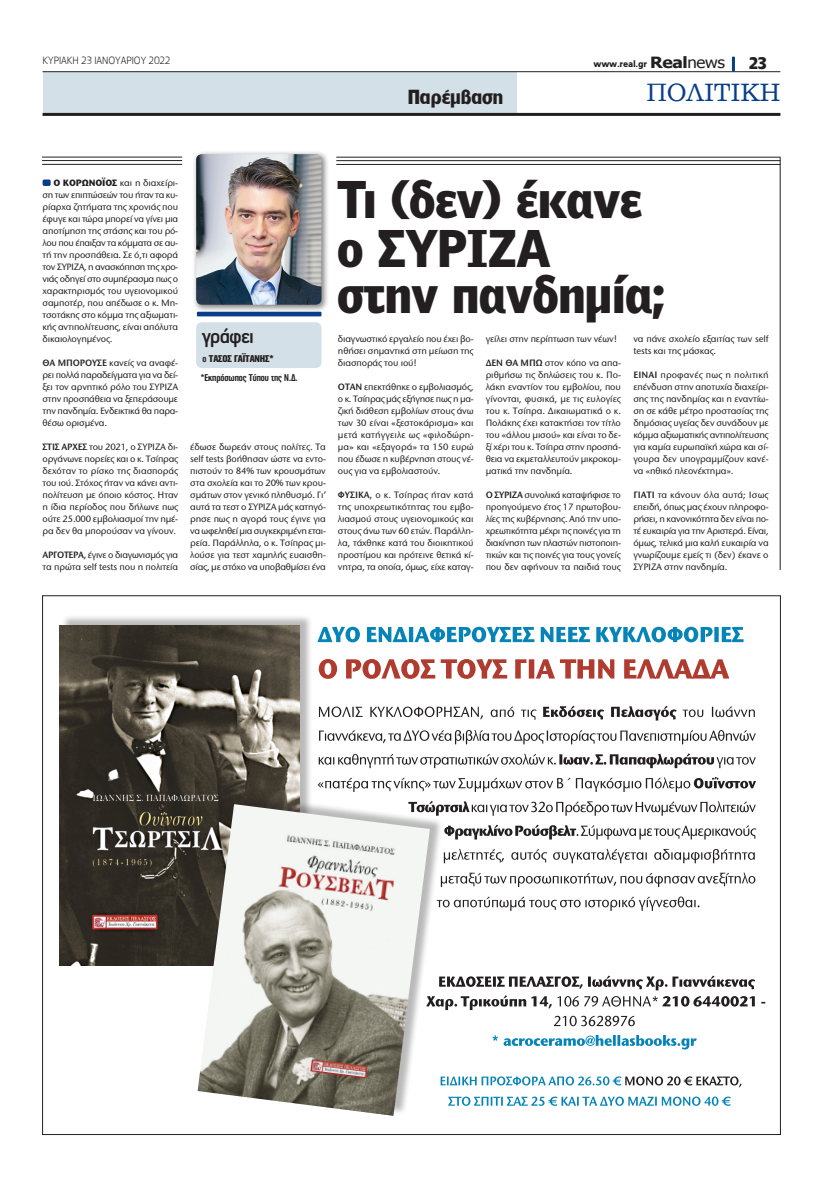
<style>
.page{position:relative;width:823px;height:1191px;background:#fff}
.page>*{position:absolute;margin:0;border:0;box-sizing:border-box;transform-origin:0 0}
.t1{font:900 50.4px/47.6px "PF Bell Gothic Text";letter-spacing:-.02em;color:#231f20;scale:.96 1}
.t2{font:24px "PF Clarendon";color:#083e89;scale:.96 1}
.t3{font:500 22.4px "PF Handbook Pro";letter-spacing:-.04em;color:#231f20}
.t4{font:700 19px "PF Lounge";color:#231f20}
.t5{font:700 16px "PF Lounge";color:#231f20}
.t6{font:300 10px "PF Lounge";letter-spacing:-.005em;color:#231f20;scale:.96 1}
.t7{font:700 10px "PF Akzidenz Text Cond";letter-spacing:-.01em;color:#231f20}
.t8{font:900 10px "PF Akzidenz Text Cond";letter-spacing:-.02em;color:#231f20}
.t9{font:500 9.6px/12px "Stone Sans ITC Hel";letter-spacing:-.015em;color:#231f20;text-align:justify}
.t10{font:600 9.6px "Stone Sans ITC Hel";color:#231f20}
.t11{font:900 9px "PF Catalog";letter-spacing:-.02em;color:#231f20;scale:.96 1}
.s1{font-family:"Tahoma";font-weight:700;font-size:15.5px}
.s2{font-family:"Tahoma";font-weight:400;font-size:15.5px}
.s3{font-weight:700}
.s4{font-weight:600}
</style>
<div class="page">
<div style="left:43px;top:72px;width:473px;height:41px;background:#d4e0e7"></div>
<hr style="left:43px;top:71px;width:737px;height:1px;background:#231f20">
<hr style="left:43px;top:113px;width:737px;height:3px;background:#231f20">
<hr style="left:731px;top:57px;width:3px;height:14px;background:#083e89">
<hr style="left:779px;top:157px;width:1px;height:413px;background:#231f20">
<hr style="left:42px;top:157px;width:140px;height:1px;background:#231f20">
<hr style="left:42px;top:160px;width:140px;height:1px;background:#231f20">
<hr style="left:42px;top:164px;width:140px;height:1px;background:#231f20">
<hr style="left:336px;top:157px;width:444px;height:1px;background:#231f20">
<hr style="left:336px;top:160px;width:444px;height:1px;background:#231f20">
<hr style="left:336px;top:164px;width:444px;height:1px;background:#231f20">
<div style="left:43px;top:179px;width:8px;height:7px;background:#083e89;border-radius:2px"></div>
<div style="left:196px;top:322px;width:125px;height:46px;background:#d4e0e7;border-radius:6px"></div>
<div style="left:192px;top:150px;width:137px;height:162px;background:#231f20;opacity:.55"></div>
<img style="left:196px;top:154px;width:125px;height:151px">
<hr style="left:197px;top:312px;width:124px;height:4px;background:#083e89">
<div style="left:62px;top:614px;width:251px;height:350px;background:#231f20;opacity:.31"></div>
<img style="left:59px;top:626px;width:240px;height:339px">
<div style="left:200px;top:793px;width:243px;height:322px;background:#231f20;opacity:.31"></div>
<img style="left:197px;top:804px;width:232px;height:311px">
<svg style="left:436px;top:896px;width:263px;height:15px"></svg>
<svg style="left:440px;top:872px;width:314px;height:15px"></svg>
<svg style="left:443px;top:848px;width:311px;height:15px"></svg>
<svg style="left:444px;top:824px;width:312px;height:15px"></svg>
<svg style="left:408px;top:801px;width:347px;height:14px"></svg>
<svg style="left:317px;top:777px;width:438px;height:15px"></svg>
<svg style="left:318px;top:753px;width:437px;height:15px"></svg>
<svg style="left:319px;top:730px;width:436px;height:14px"></svg>
<svg style="left:319px;top:705px;width:435px;height:15px"></svg>
<svg style="left:317px;top:626px;width:426px;height:16px"></svg>
<svg style="left:318px;top:659px;width:411px;height:20px"></svg>
<svg style="left:448px;top:1096px;width:282px;height:9px"></svg>
<svg style="left:440px;top:1076px;width:301px;height:11px"></svg>
<svg style="left:492px;top:1035px;width:204px;height:14px"></svg>
<svg style="left:426px;top:975px;width:338px;height:51px"></svg>
<p class="t6" style="left:43px;top:55px;width:135px">κυριακη 23 ΙΑΝΟΥΑριου 2022</p>
<p class="t11" style="left:593px;top:59px;width:138px">www.real.gr <span class="s1">Real</span><span class="s2">news</span></p>
<h3 class="t5" style="left:748px;top:54px;width:20px">23</h3>
<h3 class="t4" style="left:407px;top:86px;width:97px">Παρέμβαση</h3>
<h2 class="t2" style="left:646px;top:80px;width:141px">πολιτικη</h2>
<p class="t9" style="left:43px;top:177px;width:137px;text-indent:11px"><span class="s3">Ο κορωνοϊός</span> και η διαχείρι&shy;ση των επιπτώσεών του ήταν τα κυ&shy;ρίαρχα ζητήματα της χρονιάς που έφυγε και τώρα μπορεί να γίνει μια αποτίμηση της στάσης και του ρό&shy;λου που έπαιξαν τα κόμματα σε αυ&shy;τή την προσπάθεια. Σε ό,τι αφορά τον ΣΥΡΙΖΑ, η ανασκόπηση της χρο&shy;νιάς οδηγεί στο συμπέρασμα πως ο χαρακτηρισμός του υγειονομικού σαμποτέρ, που απέδωσε ο κ. Μη&shy;τσοτάκης στο κόμμα της αξιωματι&shy;κής αντιπολίτευσης, είναι απόλυτα δικαιολογημένος.</p>
<p class="t9" style="left:43px;top:357px;width:137px"><span class="s4">Θα μπορούσε</span> κανείς να αναφέ&shy;ρει πολλά παραδείγματα για να δεί&shy;ξει τον αρνητικό ρόλο του ΣΥΡΙΖΑ στην προσπάθεια να ξεπεράσουμε την πανδημία. Ενδεικτικά θα παρα&shy;θέσω ορισμένα.</p>
<p class="t9" style="left:43px;top:441px;width:137px"><span class="s4">Στις αρχές</span> του 2021, ο ΣΥΡΙΖΑ δι&shy;οργάνωνε πορείες και ο κ. Τσίπρας δεχόταν το ρίσκο της διασποράς του ιού. Στόχος ήταν να κάνει αντι&shy;πολίτευση με όποιο κόστος. Ηταν η ίδια περίοδος που δήλωνε πως ούτε 25.000 εμβολιασμοί την ημέ&shy;ρα δεν θα μπορούσαν να γίνουν.</p>
<p class="t9" style="left:43px;top:549px;width:137px"><span class="s4">Αργότερα,</span> έγινε ο διαγωνισμός για τα πρώτα self tests που η πολιτεία</p>
<h3 class="t3" style="left:201px;top:322px;width:54px">γράφει</h3>
<p class="t7" style="left:200px;top:373px;width:98px">*Εκπρόσωπος Τύπου της Ν.Δ.</p>
<p class="t8" style="left:202px;top:353px;width:73px"><span class="s3">ο</span> Τάσοσ Γαϊτάνησ*</p>
<p class="t9" style="left:190px;top:441px;width:137px">έδωσε δωρεάν στους πολίτες. Τα self tests βοήθησαν ώστε να εντο&shy;πιστούν το 84% των κρουσμάτων στα σχολεία και το 20% των κρου&shy;σμάτων στον γενικό πληθυσμό. Γι’ αυτά τα τεστ ο ΣΥΡΙΖΑ μάς κατηγό&shy;ρησε πως η αγορά τους έγινε για να ωφεληθεί μια συγκεκριμένη εται&shy;ρεία. Παράλληλα, ο κ. Τσίπρας μι&shy;λούσε για τεστ χαμηλής ευαισθη&shy;σίας, με στόχο να υποβαθμίσει ένα</p>
<h1 class="t1" style="left:336px;top:174px;width:343px">Τι (δεν) έκανε ο ΣΥΡΙΖΑ<br>στην πανδημία;</h1>
<p class="t9" style="left:338px;top:333px;width:137px">διαγνωστικό εργαλείο που έχει βο&shy;ηθήσει σημαντικά στη μείωση της διασποράς του ιού!</p>
<p class="t9" style="left:338px;top:381px;width:137px"><span class="s4">Οταν</span> επεκτάθηκε ο εμβολιασμός, ο κ. Τσίπρας μάς εξήγησε πως η μα&shy;ζική διάθεση εμβολίων στους άνω των 30 είναι «ξεστοκάρισμα» και μετά κατήγγειλε ως «φιλοδώρη&shy;μα» και «εξαγορά» τα 150 ευρώ που έδωσε η κυβέρνηση στους νέ&shy;ους για να εμβολιαστούν.</p>
<p class="t9" style="left:338px;top:489px;width:137px"><span class="s4">Φυσικά,</span> ο κ. Τσίπρας ήταν κατά της υποχρεωτικότητας του εμβο&shy;λιασμού στους υγειονομικούς και στους άνω των 60 ετών. Παράλλη&shy;λα, τάχθηκε κατά του διοικητικού προστίμου και πρότεινε θετικά κί&shy;νητρα, τα οποία, όμως, είχε καταγ-</p>
<p class="t9" style="left:485px;top:333px;width:133px">γείλει στην περίπτωση των νέων!</p>
<p class="t9" style="left:485px;top:357px;width:137px"><span class="s4">Δεν θα μπω</span> στον κόπο να απα&shy;ριθμήσω τις δηλώσεις του κ. Πο&shy;λάκη εναντίον του εμβολίου, που γίνονται, φυσικά, με τις ευλογίες του κ. Τσίπρα. Δικαιωματικά ο κ.<br>Πολάκης έχει κατακτήσει τον τίτλο του «άλλου μισού» και είναι το δε&shy;ξί χέρι του κ. Τσίπρα στην προσπά&shy;θεια να εκμεταλλευτούν μικροκομ&shy;ματικά την πανδημία.</p>
<p class="t10" style="left:485px;top:489px;width:14px">O ΣΥΡΙ</p>
<p class="t9" style="left:485px;top:489px;width:137px;text-indent:26px"><span class="s4">ΖΑ</span> συνολικά καταψήφισε το προηγούμενο έτος 17 πρωτοβου&shy;λίες της κυβέρνησης. Από την υπο&shy;χρεωτικότητα μέχρι τις ποινές για τη διακίνηση των πλαστών πιστοποιη&shy;τικών και τις ποινές για τους γονείς που δεν αφήνουν τα παιδιά τους</p>
<p class="t9" style="left:633px;top:333px;width:137px">να πάνε σχολείο εξαιτίας των self tests και της μάσκας.</p>
<p class="t9" style="left:633px;top:369px;width:137px"><span class="s4">Εί ναι</span> προφανές πως η πολιτική επένδυση στην αποτυχία διαχείρι&shy;σης της πανδημίας και η εναντίω&shy;ση σε κάθε μέτρο προστασίας της δημόσιας υγείας δεν συνάδουν με κόμμα αξιωματικής αντιπολίτευσης για καμία ευρωπαϊκή χώρα και σί&shy;γουρα δεν υπογραμμίζουν κανέ&shy;να «ηθικό πλεονέκτημα».</p>
<p class="t9" style="left:633px;top:489px;width:137px"><span class="s4">Γιατί</span> τα κάνουν όλα αυτά; Ισως επειδή, όπως μας έχουν πληροφο&shy;ρήσει, η κανονικότητα δεν είναι πο&shy;τέ ευκαιρία για την Αριστερά. Είναι, όμως, τελικά μια καλή ευκαιρία να γνωρίζουμε εμείς τι (δεν) έκανε ο ΣΥΡΙΖΑ στην πανδημία.</p>
</div>
